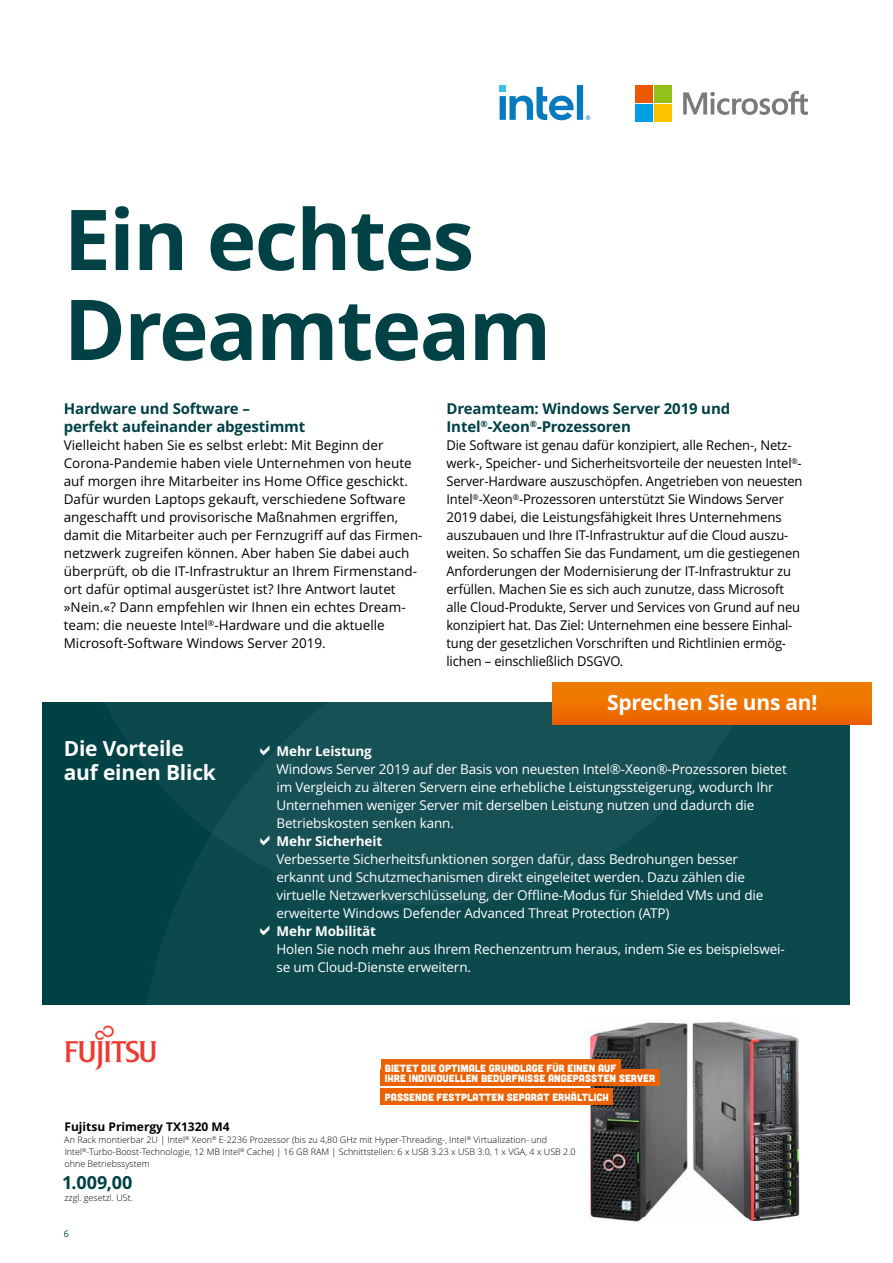
<style>
.page{position:relative;width:893px;height:1263px;background:#fff}
.page>*{position:absolute;margin:0;border:0;box-sizing:border-box;transform-origin:0 0}
.t1{font:700 84px/90px "Open Sans";letter-spacing:-.02em;color:#004145}
.t2{font:700 21px/24px "Open Sans";letter-spacing:-.01em;color:#fff}
.t3{font:700 18px "Open Sans";color:#004145}
.t4{font:700 15px/18px "Open Sans";letter-spacing:-.01em;color:#004145}
.t5{font:13.5px/18px "Open Sans";letter-spacing:-.01em;color:#000;scale:.96 1}
.t6{font:13.5px/18px "Open Sans";letter-spacing:-.01em;color:#fff}
.t7{font:13.5px/18px "Open Sans";letter-spacing:-.01em;color:#000}
.t8{font:700 13.5px "Open Sans";letter-spacing:-.01em;color:#fff}
.t9{font:700 12px "Open Sans";color:#000}
.t10{font:10.5px/10.5px "Cubano";letter-spacing:.005em;color:#fff}
.t11{font:300 9px/12px "Open Sans";color:#000}
.t12{font:9px "Open Sans";color:#004145}
</style>
<div class="page">
<svg style="left:683px;top:91px;width:125px;height:24px"></svg>
<div style="left:635px;top:85px;width:18px;height:18px;background:#ea5800"></div>
<div style="left:655px;top:85px;width:17px;height:18px;background:#94c01a"></div>
<div style="left:635px;top:104px;width:18px;height:18px;background:#009ee3"></div>
<div style="left:655px;top:104px;width:17px;height:18px;background:#fcc200"></div>
<div style="left:499px;top:86px;width:7px;height:6px;background:#3ec0ef"></div>
<svg style="left:500px;top:85px;width:90px;height:35px"></svg>
<div style="left:43px;top:702px;width:807px;height:303px;background:#004145"></div>
<svg style="left:106px;top:702px;width:33px;height:56px;fill:#0c494d"></svg>
<svg style="left:139px;top:702px;width:711px;height:303px;fill:#0c494d"></svg>
<div style="left:553px;top:682px;width:319px;height:43px;background:linear-gradient(to bottom,#f08200,#ec6200)"></div>
<img style="left:65px;top:1025px;width:92px;height:46px">
<img style="left:586px;top:1022px;width:102px;height:200px">
<div style="left:381px;top:1059px;width:239px;height:17px;background:#eb6203"></div>
<div style="left:381px;top:1069px;width:279px;height:17px;background:#eb6203"></div>
<div style="left:381px;top:1088px;width:232px;height:17px;background:#eb6203"></div>
<img style="left:693px;top:1023px;width:106px;height:197px">
<svg style="left:260px;top:745px;width:10px;height:10px"></svg>
<svg style="left:260px;top:835px;width:10px;height:10px"></svg>
<svg style="left:260px;top:925px;width:10px;height:10px"></svg>
<h1 class="t1" style="left:64px;top:192px;width:489px">Ein echtes<br>Dreamteam</h1>
<p class="t4" style="left:64px;top:399px;width:243px">Hardware und Software – perfekt aufeinander abgestimmt</p>
<p class="t7" style="left:64px;top:436px;width:360px">Vielleicht haben Sie es selbst erlebt: Mit Beginn der Corona-Pandemie haben viele Unternehmen von heute auf morgen ihre Mitarbeiter ins Home Office geschickt.<br>Dafür wurden Laptops gekauft, verschiedene Software angeschafft und provisorische Maßnahmen ergriffen, damit die Mitarbeiter auch per Fernzugriff auf das Firmen&shy;netzwerk zugreifen können. Aber haben Sie dabei auch überprüft, ob die IT-Infrastruktur an Ihrem Firmenstand&shy;ort dafür optimal ausgerüstet ist? Ihre Antwort lautet »Nein.«? Dann empfehlen wir Ihnen ein echtes Dream&shy;team: die neueste Intel<sup>®</sup>-Hardware und die aktuelle Microsoft-Software Windows Server 2019.</p>
<p class="t4" style="left:446px;top:399px;width:285px">Dreamteam: Windows Server 2019 und<br>Intel<sup>®</sup>-Xeon<sup>®</sup>-Prozessoren</p>
<p class="t5" style="left:446px;top:436px;width:372px">Die Software ist genau dafür konzipiert, alle Rechen-, Netz&shy;werk-, Speicher- und Sicherheitsvorteile der neuesten Intel<sup>®</sup>- Server-Hardware auszuschöpfen. Angetrieben von neuesten Intel<sup>®</sup>-Xeon<sup>®</sup>-Prozessoren unterstützt Sie Windows Server 2019 dabei, die Leistungsfähigkeit Ihres Unternehmens auszubauen und Ihre IT-Infrastruktur auf die Cloud auszu&shy;weiten. So schaffen Sie das Fundament, um die gestiegenen Anforderungen der Modernisierung der IT-Infrastruktur zu erfüllen. Machen Sie es sich auch zunutze, dass Microsoft alle Cloud-Produkte, Server und Services von Grund auf neu konzipiert hat. Das Ziel: Unternehmen eine bessere Einhal&shy;tung der gesetzlichen Vorschriften und Richtlinien ermög&shy;lichen – einschließlich DSGVO.</p>
<h2 class="t2" style="left:607px;top:690px;width:212px">Sprechen Sie uns an!</h2>
<h2 class="t2" style="left:64px;top:736px;width:154px">Die Vorteile auf einen Blick</h2>
<p class="t8" style="left:277px;top:742px;width:97px">Mehr Leistung</p>
<p class="t6" style="left:276px;top:760px;width:512px">Windows Server 2019 auf der Basis von neuesten Intel®-Xeon®-Prozessoren bietet im Vergleich zu älteren Servern eine erhebliche Leistungssteigerung, wodurch Ihr Unternehmen weniger Server mit derselben Leistung nutzen und dadurch die Betriebskosten senken kann.</p>
<p class="t8" style="left:277px;top:832px;width:107px">Mehr Sicherheit</p>
<p class="t6" style="left:276px;top:850px;width:488px">Verbesserte Sicherheitsfunktionen sorgen dafür, dass Bedrohungen besser erkannt und Schutzmechanismen direkt eingeleitet werden. Dazu zählen die virtuelle Netzwerkverschlüsselung, der Offline-Modus für Shielded VMs und die erweiterte Windows Defender Advanced Threat Protection (ATP)</p>
<p class="t8" style="left:277px;top:922px;width:101px">Mehr Mobilität</p>
<p class="t6" style="left:276px;top:940px;width:510px">Holen Sie noch mehr aus Ihrem Rechenzentrum heraus, indem Sie es beispielswei&shy;se um Cloud-Dienste erweitern.</p>
<p class="t10" style="left:385px;top:1062px;width:272px">BIETET DIE OPTIMALE GRUNDLAGE FÜR EINEN AUF<br>IHRE INDIVIDUELLEN BEDÜRFNISSE ANGEPASSTEN SERVER</p>
<p class="t10" style="left:385px;top:1092px;width:225px">PASSENDE FESTPLATTEN SEPARAT ERHÄLTLICH</p>
<p class="t9" style="left:65px;top:1118px;width:167px">Fujitsu Primergy TX1320 M4</p>
<p class="t11" style="left:64px;top:1133px;width:513px">An Rack montierbar 2U | Intel<sup>®</sup> Xeon<sup>®</sup> E-2236 Prozessor (bis zu 4,80 GHz mit Hyper-Threading-, Intel<sup>®</sup> Virtualization- und<br>Intel<sup>®</sup>-Turbo-Boost-Technologie, 12 MB Intel<sup>®</sup> Cache) | 16 GB RAM | Schnittstellen: 6 x USB 3.23 x USB 3.0, 1 x VGA, 4 x USB 2.0 ohne Betriebssystem</p>
<h3 class="t3" style="left:62px;top:1170px;width:72px">1.009,00</h3>
<p class="t11" style="left:64px;top:1191px;width:70px">zzgl. gesetzl. USt.</p>
<p class="t12" style="left:64px;top:1227px;width:7px">6</p>
</div>
